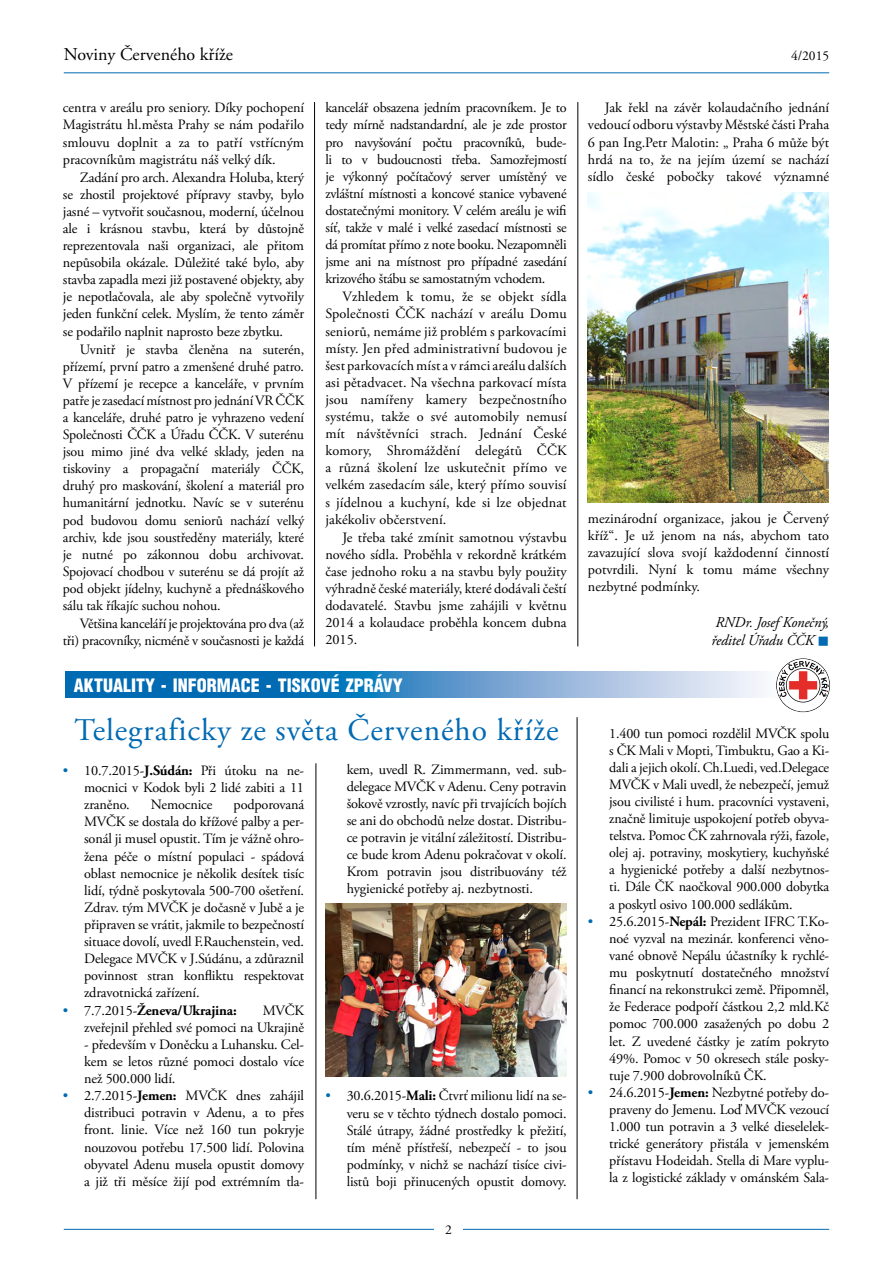
<style>
.page{position:relative;width:893px;height:1263px;background:#fff}
.page>*{position:absolute;margin:0;border:0;box-sizing:border-box;transform-origin:0 0}
.základní_text{font:31.5px "Adobe Garamond Pro";letter-spacing:.03em;color:#006ab3}
.t1{font:900 18px "Switzerland Cond";color:#fff}
.t2{font:18px "Adobe Garamond Pro";color:#000}
.t3{font:italic 15px "Adobe Garamond Pro";letter-spacing:-.01em;color:#000}
.základní_text-2{font:14.25px/17.1px "Adobe Garamond Pro";letter-spacing:-.01em;color:#000;text-align:justify}
.základní_text-3{font:700 14.25px "Adobe Garamond Pro";letter-spacing:-.01em;color:#000}
.t4{font:13.5px "Adobe Garamond Pro";color:#000}
.s1{color:#006ab3}
.s2{font-weight:700}
.s3{font-weight:400;color:#006ab3}
.s4{font-weight:400}
</style>
<div class="page">
<hr style="left:64px;top:72px;width:765px;height:1px;background:#006ab3">
<hr style="left:64px;top:1229px;width:765px;height:1px;background:#006ab3">
<div style="left:434px;top:1217px;width:29px;height:25px;background:#fff"></div>
<svg style="left:65px;top:672px;width:765px;height:25px;background:#5999cb"></svg>
<svg style="left:776px;top:658px;width:36px;height:54px"></svg>
<img style="left:588px;top:192px;width:241px;height:310px">
<img style="left:325px;top:904px;width:241px;height:173px">
<hr style="left:314px;top:102px;width:1px;height:544px;background:#000">
<hr style="left:578px;top:102px;width:1px;height:544px;background:#000">
<hr style="left:316px;top:763px;width:1px;height:436px;background:#000">
<hr style="left:577px;top:717px;width:1px;height:482px;background:#000">
<p class="t2" style="left:64px;top:43px;width:171px">Noviny Červeného kříže</p>
<p class="t4" style="left:791px;top:47px;width:40px">4/2015</p>
<p class="základní_text-2" style="left:63px;top:100px;width:243px">centra v areálu pro seniory. Díky pochopení Magistrátu hl.města Prahy se nám podařilo smlouvu doplnit a za to patří vstřícným pracovníkům magistrátu náš velký dík.</p>
<p class="základní_text-2" style="left:63px;top:169px;width:243px;text-indent:17px">Zadání pro arch. Alexandra Holuba, který se zhostil projektové přípravy stavby, bylo jasné – vytvořit současnou, moderní, účelnou ale i krásnou stavbu, která by důstojně reprezentovala naši organizaci, ale přitom nepůsobila okázale. Důležité také bylo, aby stavba zapadla mezi již postavené objekty, aby je nepotlačovala, ale aby společně vytvořily jeden funkční celek. Myslím, že tento záměr se podařilo naplnit naprosto beze zbytku.</p>
<p class="základní_text-2" style="left:63px;top:341px;width:243px;text-indent:17px">Uvnitř je stavba členěna na suterén, přízemí, první patro a zmenšené druhé patro.<br>V přízemí je recepce a kanceláře, v prvním patře je zasedací místnost pro jednání VR ČČK a kanceláře, druhé patro je vyhrazeno vedení Společnosti ČČK a Úřadu ČČK. V suterénu jsou mimo jiné dva velké sklady, jeden na tiskoviny a propagační materiály ČČK, druhý pro maskování, školení a materiál pro humanitární jednotku. Navíc se v suterénu pod budovou domu seniorů nachází velký archiv, kde jsou soustředěny materiály, které je nutné po zákonnou dobu archivovat.<br>Spojovací chodbou v suterénu se dá projít až pod objekt jídelny, kuchyně a přednáškového sálu tak říkajíc suchou nohou.</p>
<p class="základní_text-2" style="left:63px;top:615px;width:243px;text-align:right">Většina kanceláří je projektována pro dva (až tři) pracovníky, nicméně v současnosti je každá</p>
<p class="základní_text-2" style="left:325px;top:100px;width:243px">kancelář obsazena jedním pracovníkem. Je to tedy mírně nadstandardní, ale je zde prostor pro navyšování počtu pracovníků, bude&shy;li to v budoucnosti třeba. Samozřejmostí je výkonný počítačový server umístěný ve zvláštní místnosti a koncové stanice vybavené dostatečnými monitory. V celém areálu je wifi síť, takže v malé i velké zasedací místnosti se dá promítat přímo z note booku. Nezapomněli jsme ani na místnost pro případné zasedání krizového štábu se samostatným vchodem.</p>
<p class="základní_text-2" style="left:325px;top:289px;width:243px;text-indent:17px">Vzhledem k tomu, že se objekt sídla Společnosti ČČK nachází v areálu Domu seniorů, nemáme již problém s parkovacími místy. Jen před administrativní budovou je šest parkovacích míst a v rámci areálu dalších asi pětadvacet. Na všechna parkovací místa jsou namířeny kamery bezpečnostního systému, takže o své automobily nemusí mít návštěvníci strach. Jednání České komory, Shromáždění delegátů ČČK a různá školení lze uskutečnit přímo ve velkém zasedacím sále, který přímo souvisí s jídelnou a kuchyní, kde si lze objednat jakékoliv občerstvení.</p>
<p class="základní_text-2" style="left:325px;top:529px;width:243px;text-indent:17px">Je třeba také zmínit samotnou výstavbu nového sídla. Proběhla v rekordně krátkém čase jednoho roku a na stavbu byly použity výhradně české materiály, které dodávali čeští dodavatelé. Stavbu jsme zahájili v květnu 2014 a kolaudace proběhla koncem dubna 2015.</p>
<p class="t1" style="left:74px;top:674px;width:330px">AKTUALITY - INFORMACE - TISKOVÉ ZPRÁVY</p>
<p class="základní_text" style="left:75px;top:711px;width:485px">Telegraficky ze světa Červeného kříže</p>
<p class="základní_text-2" style="left:84px;top:762px;width:221px;text-indent:-21px"><span class="s1">•</span> 10.7.2015-<span class="s2">J.Súdán:</span> Při útoku na ne&shy;mocnici v Kodok byli 2 lidé zabiti a 11 zraněno.</p>
<p class="základní_text-2" style="left:84px;top:797px;width:221px;text-indent:149px">podporovaná MVČK se dostala do křížové palby a per&shy;sonál ji musel opustit. Tím je vážně ohro&shy;žena péče o místní populaci - spádová oblast nemocnice je několik desítek tisíc lidí, týdně poskytovala 500-700 ošetření.<br>Zdrav. tým MVČK je dočasně v Jubě a je připraven se vrátit, jakmile to bezpečností situace dovolí, uvedl F.Rauchenstein, ved.<br>Delegace MVČK v J.Súdánu, a zdůraznil povinnost stran konfliktu respektovat zdravotnická zařízení.</p>
<p class="základní_text-3" style="left:63px;top:1002px;width:175px"><span class="s3">•</span> <span class="s4">7.7.2015-</span>Ženeva/Ukrajina:</p>
<p class="základní_text-2" style="left:151px;top:797px;width:63px">Nemocnice</p>
<p class="základní_text-2" style="left:84px;top:1002px;width:221px;text-align:right">MVČK<br>zveřejnil přehled své pomoci na Ukrajině</p>
<p class="základní_text-2" style="left:84px;top:1036px;width:222px">- především v Doněcku a Luhansku. Cel&shy;kem se letos různé pomoci dostalo více než 500.000 lidí.</p>
<p class="základní_text-2" style="left:84px;top:1088px;width:222px;text-indent:-21px"><span class="s1">•</span> 2.7.2015-<span class="s2">Jemen:</span> MVČK dnes zahájil distribuci potravin v Adenu, a to přes front. linie. Více než 160 tun pokryje nouzovou potřebu 17.500 lidí. Polovina obyvatel Adenu musela opustit domovy a již tři měsíce žijí pod extrémním tla-</p>
<p class="základní_text-2" style="left:347px;top:761px;width:222px">kem, uvedl R. Zimmermann, ved. sub&shy;delegace MVČK v Adenu. Ceny potravin šokově vzrostly, navíc při trvajících bojích se ani do obchodů nelze dostat. Distribu&shy;ce potravin je vitální záležitostí. Distribu&shy;ce bude krom Adenu pokračovat v okolí.<br>Krom potravin jsou distribuovány též hygienické potřeby aj. nezbytnosti.</p>
<p class="základní_text-2" style="left:347px;top:1088px;width:222px;text-indent:-21px"><span class="s1">•</span> 30.6.2015-<span class="s2">Mali:</span> Čtvrť milionu lidí na se&shy;veru se v těchto týdnech dostalo pomoci.<br>Stálé útrapy, žádné prostředky k přežití, tím méně přístřeší, nebezpečí - to jsou podmínky, v nichž se nachází tisíce civi&shy;listů boji přinucených opustit domovy.</p>
<p class="t4" style="left:445px;top:1222px;width:8px">2</p>
<p class="základní_text-2" style="left:588px;top:100px;width:243px;text-indent:17px">Jak řekl na závěr kolaudačního jednání vedoucí odboru výstavby Městské části Praha 6 pan Ing.Petr Malotin: „ Praha 6 může být hrdá na to, že na jejím území se nachází sídlo české pobočky takové významné</p>
<p class="základní_text-2" style="left:588px;top:510px;width:243px">mezinárodní organizace, jakou je Červený kříž“. Je už jenom na nás, abychom tato zavazující slova svojí každodenní činností potvrdili. Nyní k tomu máme všechny nezbytné podmínky.</p>
<p class="t3" style="left:716px;top:613px;width:115px">RNDr. Josef Konečný,</p>
<p class="t3" style="left:712px;top:631px;width:119px">ředitel Úřadu ČČK <span class="s1">■</span></p>
<p class="základní_text-2" style="left:609px;top:725px;width:222px">1.400 tun pomoci rozdělil MVČK spolu s ČK Mali v Mopti, Timbuktu, Gao a Ki&shy;dali a jejich okolí. Ch.Luedi, ved.Delegace MVČK v Mali uvedl, že nebezpečí, jemuž jsou civilisté i hum. pracovníci vystaveni, značně limituje uspokojení potřeb obyva&shy;telstva. Pomoc ČK zahrnovala rýži, fazole, olej aj. potraviny, moskytiery, kuchyňské a hygienické potřeby a další nezbytnos&shy;ti. Dále ČK naočkoval 900.000 dobytka a poskytl osivo 100.000 sedlákům.</p>
<p class="základní_text-2" style="left:609px;top:913px;width:222px;text-indent:-21px"><span class="s1">•</span> 25.6.2015-<span class="s2">Nepál:</span> Prezident IFRC T.Ko&shy;noé vyzval na mezinár. konferenci věno&shy;vané obnově Nepálu účastníky k rychlé&shy;mu poskytnutí dostatečného množství financí na rekonstrukci země. Připomněl, že Federace podpoří částkou 2,2 mld.Kč pomoc 700.000 zasažených po dobu 2 let. Z uvedené částky je zatím pokryto 49%. Pomoc v 50 okresech stále posky&shy;tuje 7.900 dobrovolníků ČK.</p>
<p class="základní_text-2" style="left:609px;top:1084px;width:222px;text-indent:-21px"><span class="s1">•</span> 24.6.2015-<span class="s2">Jemen:</span> Nezbytné potřeby do&shy;praveny do Jemenu. Loď MVČK vezoucí 1.000 tun potravin a 3 velké dieselelek&shy;trické generátory přistála v jemenském přístavu Hodeidah. Stella di Mare vyplu&shy;la z logistické základy v ománském Sala-</p>
</div>
